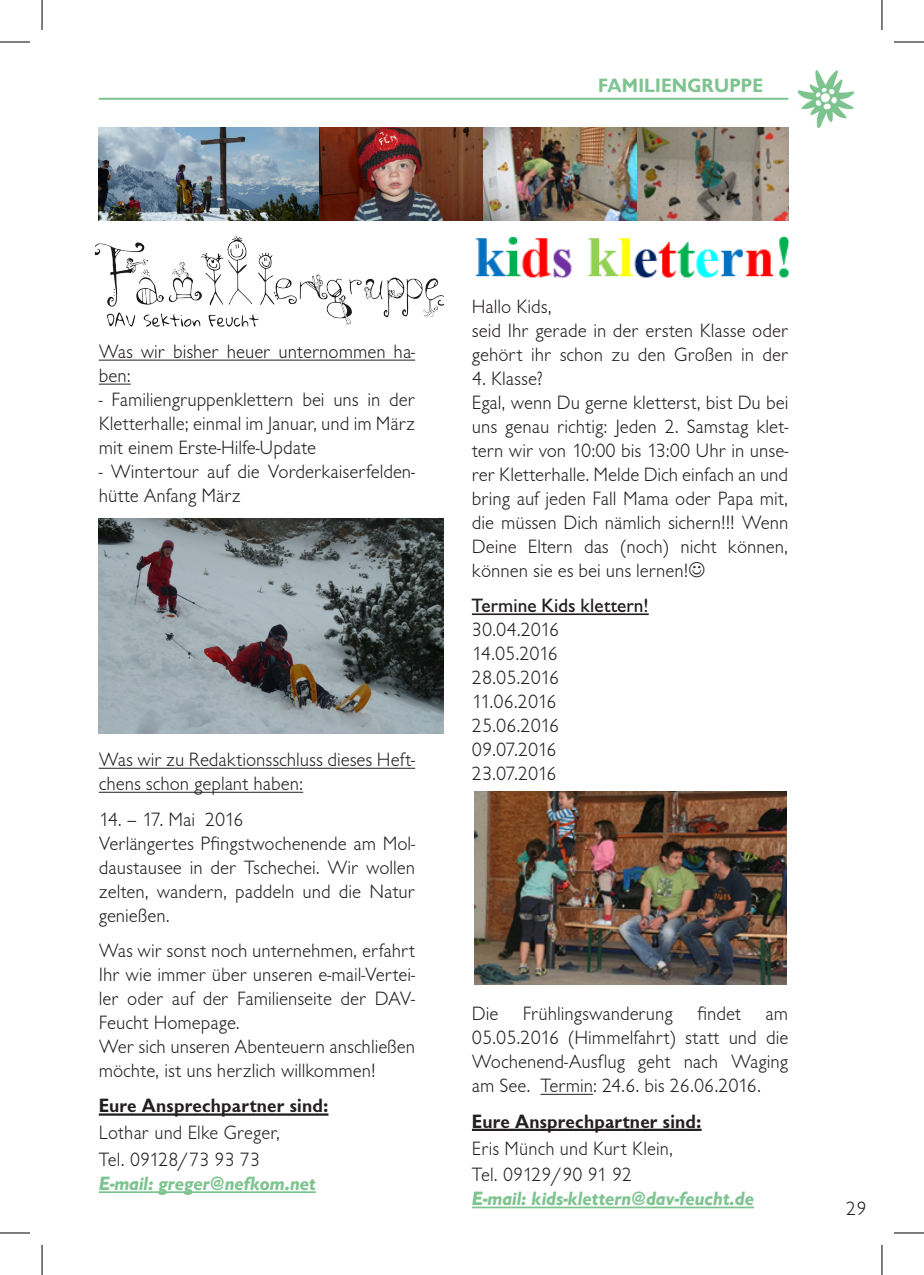
<style>
.page{position:relative;width:924px;height:1275px;background:#fff}
.page>*{position:absolute;margin:0;border:0;box-sizing:border-box;transform-origin:0 0}
.t1{font:300 20px/24px "Chantilly";color:#231f20}
.t2{font:300 20px/24px "Chantilly";letter-spacing:-.04em;color:#231f20}
.t3{font:italic 700 20px "Chantilly";color:#7ec490}
.t4{font:700 20px "Chantilly";letter-spacing:.01em;color:#231f20}
.t5{font:20px "Chantilly";color:#231f20}
.t6{font:700 20px "Chantilly";letter-spacing:.01em;color:#7ec490}
</style>
<div class="page">
<img style="left:798px;top:70px;width:55px;height:57px">
<hr style="left:99px;top:98px;width:689px;height:2px;background:#7ec490">
<hr style="left:99px;top:360px;width:316px;height:1px;background:#231f20">
<hr style="left:99px;top:384px;width:32px;height:1px;background:#231f20">
<hr style="left:99px;top:768px;width:316px;height:1px;background:#231f20">
<hr style="left:99px;top:792px;width:204px;height:1px;background:#231f20">
<hr style="left:99px;top:1113px;width:229px;height:2px;background:#231f20">
<hr style="left:99px;top:1191px;width:217px;height:2px;background:#7ec490">
<hr style="left:471px;top:613px;width:177px;height:2px;background:#231f20">
<hr style="left:540px;top:1093px;width:53px;height:1px;background:#231f20">
<hr style="left:471px;top:1128px;width:230px;height:3px;background:#231f20">
<hr style="left:471px;top:1206px;width:282px;height:2px;background:#7ec490">
<img style="left:96px;top:237px;width:347px;height:89px">
<img style="left:99px;top:518px;width:344px;height:216px">
<img style="left:99px;top:127px;width:384px;height:94px">
<img style="left:483px;top:127px;width:154px;height:94px">
<img style="left:637px;top:127px;width:151px;height:94px">
<img style="left:475px;top:236px;width:313px;height:42px">
<img style="left:474px;top:791px;width:311px;height:194px">
<hr style="left:0;top:42px;width:30px;height:1px;background:#000">
<hr style="left:893px;top:42px;width:30px;height:1px;background:#000">
<hr style="left:0;top:1232px;width:30px;height:1px;background:#000">
<hr style="left:893px;top:1232px;width:30px;height:1px;background:#000">
<hr style="left:42px;top:0;width:1px;height:30px;background:#000">
<hr style="left:42px;top:1245px;width:1px;height:30px;background:#000">
<hr style="left:881px;top:0;width:1px;height:30px;background:#000">
<hr style="left:881px;top:1245px;width:1px;height:30px;background:#000">
<p class="t6" style="left:597px;top:74px;width:166px">Familiengruppe</p>
<p class="t1" style="left:99px;top:340px;width:318px">Was wir bisher heuer unternommen ha&shy;ben:</p>
<p class="t1" style="left:99px;top:388px;width:318px;text-align:justify">- Familiengruppenklettern bei uns in der Kletterhalle; einmal im Januar, und im März mit einem Erste-Hilfe-Update</p>
<p class="t1" style="left:99px;top:460px;width:318px">- Wintertour auf die Vorderkaiserfelden&shy;hütte Anfang März</p>
<p class="t1" style="left:99px;top:748px;width:318px">Was wir zu Redaktionsschluss dieses Heft&shy;chens schon geplant haben:</p>
<p class="t1" style="left:99px;top:807px;width:318px">14. – 17. Mai 2016<br>Verlängertes Pfingstwochenende am Mol&shy;daustausee in der Tschechei. Wir wollen zelten, wandern, paddeln und die Natur genießen.</p>
<p class="t1" style="left:99px;top:939px;width:318px">Was wir sonst noch unternehmen, erfahrt Ihr wie immer über unseren e-mail-Vertei&shy;ler oder auf der Familienseite der DAV-Feucht Homepage.<br>Wer sich unseren Abenteuern anschließen möchte, ist uns herzlich willkommen!</p>
<p class="t4" style="left:99px;top:1094px;width:231px">Eure Ansprechpartner sind:</p>
<p class="t1" style="left:99px;top:1119px;width:183px;line-height:26.8px">Lothar und Elke Greger,<br>Tel. 09128/73 93 73</p>
<p class="t3" style="left:99px;top:1172px;width:218px">E-mail: greger@nefkom.net</p>
<p class="t1" style="left:471px;top:295px;width:318px">Hallo Kids,<br>seid Ihr gerade in der ersten Klasse oder gehört ihr schon zu den Großen in der</p>
<p class="t1" style="left:471px;top:367px;width:318px">4. Klasse?<br>Egal, wenn Du gerne kletterst, bist Du bei uns genau richtig: Jeden 2. Samstag klet&shy;tern wir von 10:00 bis 13:00 Uhr in unse&shy;rer Kletterhalle. Melde Dich einfach an und bring auf jeden Fall Mama oder Papa mit, die müssen Dich nämlich sichern!!! Wenn Deine Eltern das (noch) nicht können, können sie es bei uns lernen!</p>
<p class="t5" style="left:471px;top:594px;width:178px">Termine Kids klettern!</p>
<p class="t2" style="left:471px;top:618px;width:89px">30.04.2016<br>14.05.2016<br>28.05.2016<br>11.06.2016<br>25.06.2016<br>09.07.2016<br>23.07.2016</p>
<p class="t1" style="left:471px;top:1002px;width:318px;text-align:justify">Die Frühlingswanderung findet am 05.05.2016 (Himmelfahrt) statt und die Wochenend-Ausflug geht nach Waging am See. Termin: 24.6. bis 26.06.2016.</p>
<p class="t4" style="left:471px;top:1110px;width:231px">Eure Ansprechpartner sind:</p>
<p class="t1" style="left:471px;top:1135px;width:203px;line-height:26.8px">Eris Münch und Kurt Klein,<br>Tel. 09129/90 91 92</p>
<p class="t3" style="left:471px;top:1187px;width:283px">E-mail: kids-klettern@dav-feucht.de</p>
<p class="t1" style="left:845px;top:1196px;width:22px">29</p>
</div>
